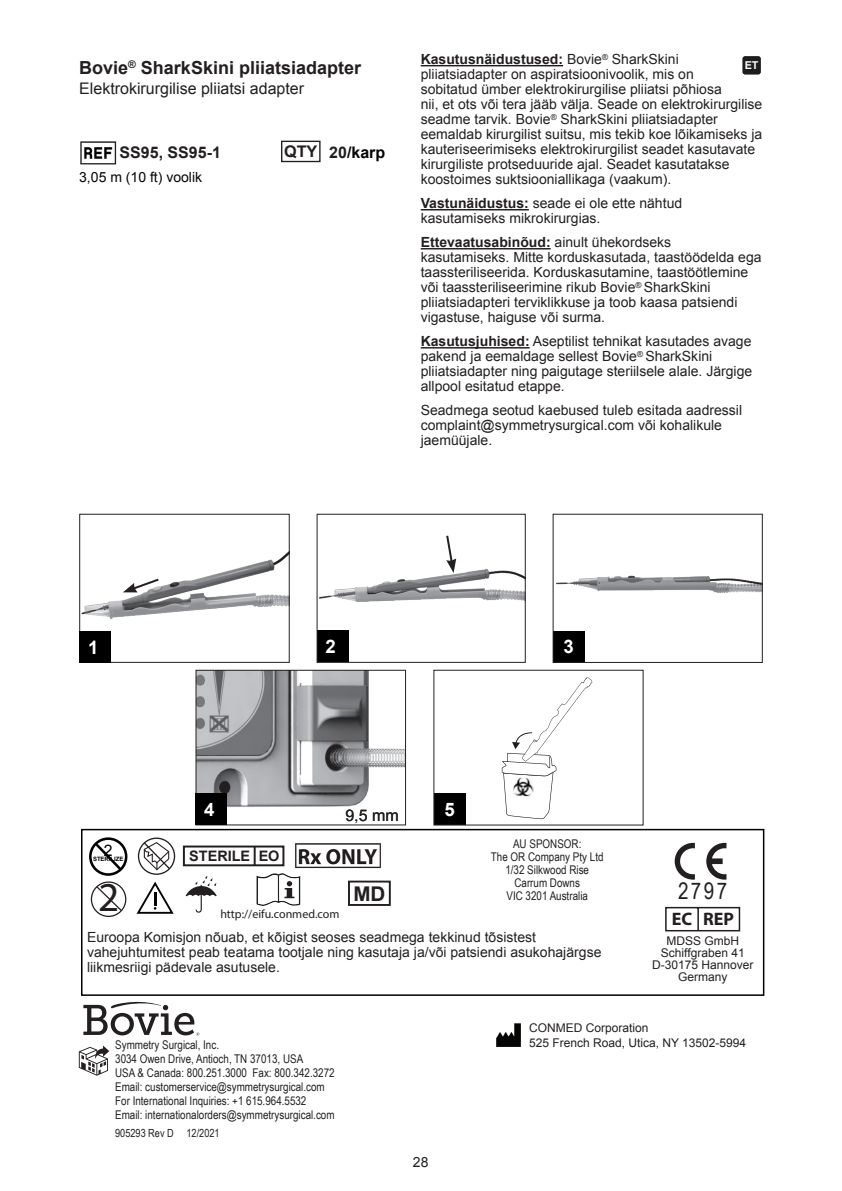
<style>
.page{position:relative;width:842px;height:1191px;background:#fff}
.page>*{position:absolute;margin:0;border:0;box-sizing:border-box;transform-origin:0 0}
.t1{font:41.2px "Myriad Pro";color:#231f20}
.t2{font:23px "Arial Narrow";color:#231f20}
.t3{font:700 20.2px "Arial";color:#231f20}
.t4{font:700 18.6px "Arial";color:#fff}
.t5{font:700 18.2px "Myriad Pro";color:#231f20}
.t6{font:700 18px "Arial";color:#231f20}
.t7{font:16px "Arial";color:#231f20}
.t8{font:700 16px "Arial";color:#231f20}
.t9{font:700 16px "Arial";color:#040503}
.t10{font:15.8px "Arial";color:#000}
.t11{font:700 14.4px "Arial";color:#231f20}
.t12{font:14px/15px "Arial";color:#231f20}
.t13{font:14px "Arial";color:#040503}
.t14{font:12px/14px "Arial Narrow";color:#231f20}
.t15{font:12px "Arial";color:#231f20}
.t16{font:12px "Myriad Pro";color:#231f20}
.t17{font:11.2px "Arial Narrow";color:#231f20}
.t18{font:700 10.8px "Arial";color:#fff}
.t19{font:700 6px "Arial";color:#000}
.s1{color:#231f20}
.s2{font-weight:700}
</style>
<div class="page">
<hr style="left:421px;top:65px;width:142px;height:1px;background:#231f20">
<hr style="left:421px;top:209px;width:108px;height:1px;background:#231f20">
<hr style="left:421px;top:248px;width:130px;height:1px;background:#231f20">
<hr style="left:421px;top:347px;width:109px;height:1px;background:#231f20">
<img style="left:80px;top:141px;width:37px;height:23px">
<div style="left:743px;top:56px;width:18px;height:18px;background:#1d1d1b;border-radius:2px"></div>
<div style="left:281px;top:141px;width:40px;height:21px;border:1px solid #231f20"></div>
<div style="left:183px;top:845px;width:101px;height:21px;border:2px solid #231f20"></div>
<svg style="left:254px;top:846px;width:2px;height:19px"></svg>
<div style="left:81px;top:829px;width:683px;height:167px;border:2px solid #000"></div>
<div style="left:553px;top:631px;width:32px;height:31px;background:#000"></div>
<img style="left:556px;top:575px;width:205px;height:18px">
<div style="left:553px;top:514px;width:210px;height:149px;border:1px solid #231f20"></div>
<img style="left:81px;top:552px;width:207px;height:68px">
<div style="left:79px;top:514px;width:211px;height:149px;border:1px solid #231f20"></div>
<div style="left:80px;top:631px;width:31px;height:31px;background:#000"></div>
<svg style="left:123px;top:577px;width:38px;height:15px"></svg>
<div style="left:317px;top:630px;width:32px;height:32px;background:#000"></div>
<img style="left:319px;top:568px;width:205px;height:34px">
<div style="left:317px;top:514px;width:209px;height:149px;border:1px solid #231f20"></div>
<svg style="left:445px;top:535px;width:11px;height:38px"></svg>
<img style="left:197px;top:672px;width:207px;height:135px">
<div style="left:195px;top:670px;width:211px;height:155px;border:1px solid #231f20"></div>
<div style="left:195px;top:793px;width:32px;height:32px;background:#000"></div>
<div style="left:434px;top:793px;width:31px;height:32px;background:#000"></div>
<div style="left:433px;top:670px;width:210px;height:155px;border:1px solid #231f20"></div>
<svg style="left:502px;top:677px;width:90px;height:142px"></svg>
<svg style="left:83px;top:1002px;width:116px;height:34px"></svg>
<svg style="left:675px;top:843px;width:20px;height:36px"></svg>
<svg style="left:706px;top:843px;width:20px;height:36px"></svg>
<svg style="left:665px;top:907px;width:76px;height:24px"></svg>
<svg style="left:137px;top:881px;width:37px;height:32px"></svg>
<div style="left:138px;top:837px;width:37px;height:38px;border:1px solid #231f20;border-radius:50%"></div>
<svg style="left:142px;top:841px;width:29px;height:30px"></svg>
<div style="left:91px;top:881px;width:35px;height:36px;border:1px solid #231f20;border-radius:50%"></div>
<svg style="left:95px;top:885px;width:28px;height:27px"></svg>
<div style="left:89px;top:837px;width:38px;height:38px;border:3px solid #000;border-radius:50%"></div>
<svg style="left:92px;top:840px;width:32px;height:33px"></svg>
<svg style="left:186px;top:875px;width:31px;height:37px"></svg>
<img style="left:295px;top:843px;width:86px;height:25px">
<svg style="left:79px;top:1045px;width:30px;height:30px"></svg>
<svg style="left:257px;top:873px;width:43px;height:33px"></svg>
<div style="left:348px;top:880px;width:43px;height:26px;border:2px solid #231f20"></div>
<img style="left:496px;top:1023px;width:24px;height:23px">
<p class="t6" style="left:79px;top:56px;width:283px">Bovie<sup>®</sup> SharkSkini pliiatsiadapter</p>
<p class="t7" style="left:79px;top:77px;width:226px">Elektrokirurgilise pliiatsi adapter</p>
<p class="t8" style="left:284px;top:140px;width:57px">QTY 1</p>
<p class="t8" style="left:120px;top:142px;width:103px">SS95, SS95-1</p>
<p class="t9" style="left:329px;top:142px;width:58px"><span class="s1">20</span>/karp</p>
<p class="t13" style="left:79px;top:168px;width:124px">3,05 m (10 ft) voolik</p>
<p class="t12" style="left:421px;top:52px;width:343px"><span class="s2">Kasutusnäidustused:</span> Bovie<sup>®</sup> SharkSkini pliiatsiadapter on aspiratsioonivoolik, mis on<br>sobitatud ümber elektrokirurgilise pliiatsi põhiosa<br>nii, et ots või tera jääb välja. Seade on elektrokirurgilise seadme tarvik. Bovie<sup>®</sup> SharkSkini pliiatsiadapter eemaldab kirurgilist suitsu, mis tekib koe lõikamiseks ja kauteriseerimiseks elektrokirurgilist seadet kasutavate kirurgiliste protseduuride ajal. Seadet kasutatakse koostoimes suktsiooniallikaga (vaakum).</p>
<p class="t12" style="left:421px;top:196px;width:263px"><span class="s2">Vastunäidustus:</span> seade ei ole ette nähtud kasutamiseks mikrokirurgias.</p>
<p class="t12" style="left:421px;top:235px;width:342px"><span class="s2">Ettevaatusabinõud:</span> ainult ühekordseks kasutamiseks. Mitte korduskasutada, taastöödelda ega taassteriliseerida. Korduskasutamine, taastöötlemine või taassteriliseerimine rikub Bovie<sup>®</sup> SharkSkini pliiatsiadapteri terviklikkuse ja toob kaasa patsiendi vigastuse, haiguse või surma.</p>
<p class="t12" style="left:421px;top:334px;width:333px"><span class="s2">Kasutusjuhised:</span> Aseptilist tehnikat kasutades avage pakend ja eemaldage sellest Bovie<sup>®</sup> SharkSkini pliiatsiadapter ning paigutage steriilsele alale. Järgige allpool esitatud etappe.</p>
<p class="t12" style="left:421px;top:403px;width:323px">Seadmega seotud kaebused tuleb esitada aadressil complaint@symmetrysurgical.com või kohalikule jaemüüjale.</p>
<p class="t18" style="left:744px;top:58px;width:17px">E NT</p>
<h3 class="t4" style="left:88px;top:634px;width:12px">1</h3>
<h3 class="t4" style="left:326px;top:634px;width:12px">2</h3>
<h3 class="t4" style="left:564px;top:634px;width:12px">3</h3>
<h3 class="t4" style="left:204px;top:797px;width:12px">4</h3>
<h3 class="t4" style="left:444px;top:797px;width:12px">5</h3>
<p class="t7" style="left:354px;top:805px;width:6px">.</p>
<p class="t7" style="left:345px;top:805px;width:55px">9,5 mm</p>
<p class="t10" style="left:104px;top:840px;width:10px">2</p>
<p class="t19" style="left:93px;top:855px;width:32px">STERILIZE</p>
<h1 class="t1" style="left:98px;top:872px;width:23px">2</h1>
<p class="t11" style="left:189px;top:846px;width:92px">STERILE EO</p>
<p class="t16" style="left:220px;top:906px;width:121px">http://eifu.conmed.com</p>
<h3 class="t3" style="left:353px;top:879px;width:34px">MD</h3>
<p class="t14" style="left:513px;top:836px;width:70px">AU SPONSOR:</p>
<p class="t14" style="left:491px;top:849px;width:114px">The OR Company Pty Ltd</p>
<p class="t14" style="left:505px;top:862px;width:85px">1/32 Silkwood Rise</p>
<p class="t14" style="left:514px;top:875px;width:67px">Carrum Downs</p>
<p class="t14" style="left:506px;top:888px;width:83px">VIC 3201 Australia</p>
<p class="t12" style="left:87px;top:929px;width:516px">Euroopa Komisjon nõuab, et kõigist seoses seadmega tekkinud tõsistest vahejuhtumitest peab teatama tootjale ning kasutaja ja/või patsiendi asukohajärgse liikmesriigi pädevale asutusele.</p>
<h2 class="t2" style="left:678px;top:874px;width:51px">2797</h2>
<h3 class="t5" style="left:672px;top:907px;width:64px">EC REP</h3>
<p class="t15" style="left:666px;top:933px;width:74px">MDSS GmbH</p>
<p class="t15" style="left:661px;top:945px;width:85px">Schiffgraben 41</p>
<p class="t15" style="left:652px;top:957px;width:103px">D-30175 Hannover</p>
<p class="t15" style="left:678px;top:969px;width:51px">Germany</p>
<p class="t14" style="left:115px;top:1037px;width:105px">Symmetry Surgical, Inc.</p>
<p class="t14" style="left:115px;top:1051px;width:190px">3034 Owen Drive, Antioch, TN 37013, USA</p>
<p class="t14" style="left:115px;top:1065px;width:221px">USA &amp; Canada: 800.251.3000 Fax: 800.342.3272</p>
<p class="t14" style="left:115px;top:1079px;width:211px">Email: customerservice@symmetrysurgical.com</p>
<p class="t14" style="left:115px;top:1093px;width:221px">For International Inquiries: +1 615.964.5532<br>Email: internationalorders@symmetrysurgical.com</p>
<p class="t17" style="left:115px;top:1125px;width:106px">905293 Rev D 12/2021</p>
<p class="t12" style="left:413px;top:1154px;width:17px">28</p>
<p class="t15" style="left:529px;top:1020px;width:121px">CONMED Corporation</p>
<p class="t15" style="left:529px;top:1034px;width:219px">525 French Road, Utica, NY 13502-5994</p>
</div>
